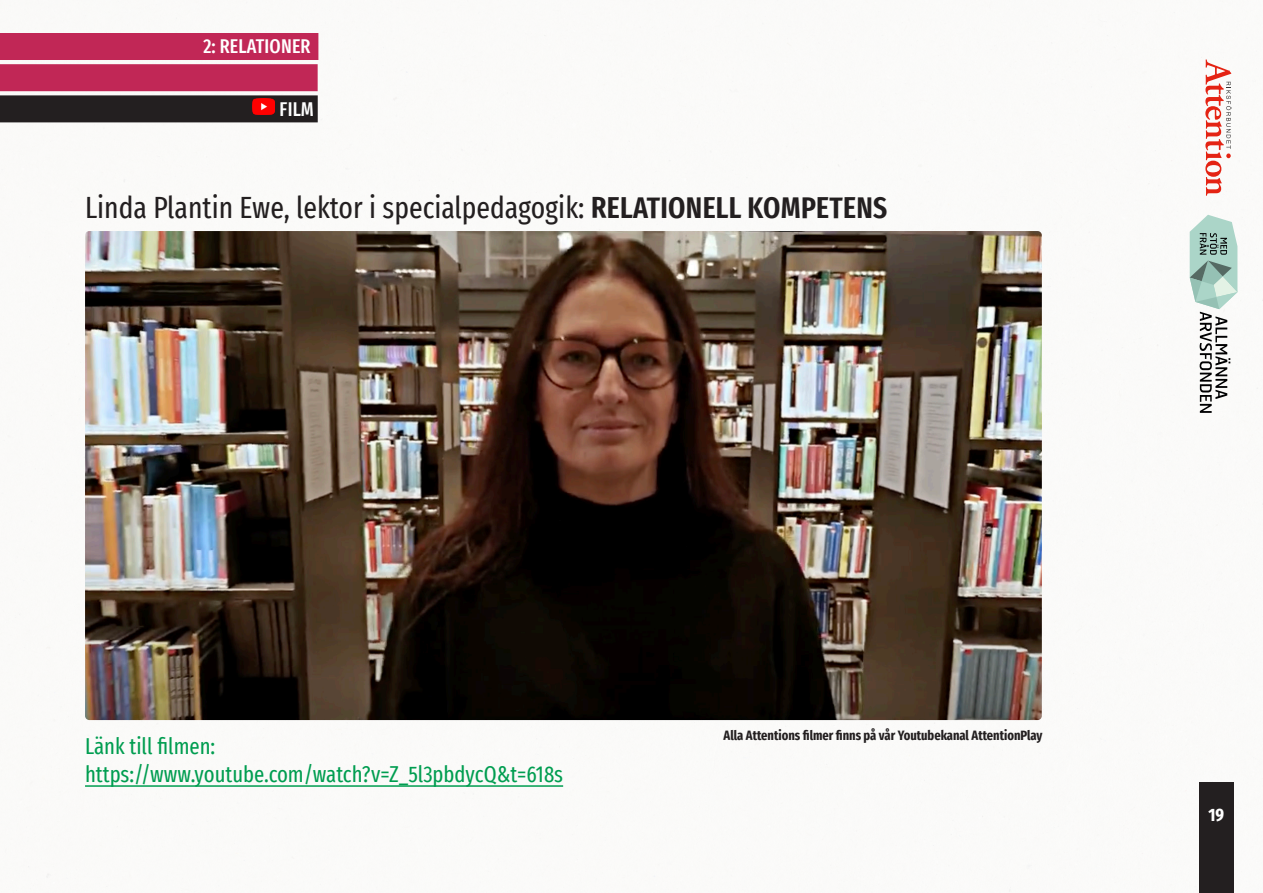
<style>
.page{position:relative;width:1263px;height:893px;background:#fff}
.page>*{position:absolute;margin:0;border:0;box-sizing:border-box;transform-origin:0 0}
.t1{font:extra-condensed 30px "Fira Sans";color:#231f20}
.länk{font:extra-condensed 22.5px "Fira Sans";color:#009d50}
.t2{font:500 extra-condensed 19.5px "Fira Sans";letter-spacing:.01em;color:#fff}
.t3{font:700 extra-condensed 18px "Fira Sans";color:#fff}
.t4{font:700 extra-condensed 13.5px "Fira Sans";color:#231f20}
.s1{font-weight:600}
</style>
<div class="page">
<svg style="left:1205px;top:59px;width:27px;height:137px"></svg>
<div style="left:1199px;top:782px;width:34px;height:111px;background:#231f20"></div>
<svg style="left:1190px;top:215px;width:47px;height:198px"></svg>
<img style="left:85px;top:231px;width:957px;height:489px">
<hr style="left:85px;top:785px;width:478px;height:2px;background:#009d50">
<div style="left:0;top:33px;width:318px;height:27px;background:#c12756"></div>
<div style="left:0;top:64px;width:318px;height:27px;background:#c12756"></div>
<div style="left:0;top:95px;width:318px;height:27px;background:#231f20"></div>
<img style="left:252px;top:99px;width:22px;height:15px">
<p class="t2" style="left:204px;top:31px;width:109px">2: RELATIONER</p>
<p class="t2" style="left:280px;top:93px;width:36px">FILM</p>
<p class="t1" style="left:85px;top:185px;width:804px">Linda Plantin Ewe, lektor i specialpedagogik: <span class="s1">RELATIONELL KOMPETENS</span></p>
<p class="länk" style="left:85px;top:729px;width:132px">Länk till filmen:</p>
<p class="länk" style="left:85px;top:757px;width:480px">https://www.youtube.com/watch?v=Z_5l3pbdycQ&amp;t=618s</p>
<p class="t4" style="left:724px;top:724px;width:320px">Alla Attentions filmer finns på vår Youtubekanal AttentionPlay</p>
<p class="t3" style="left:1208px;top:799px;width:17px">19</p>
</div>
